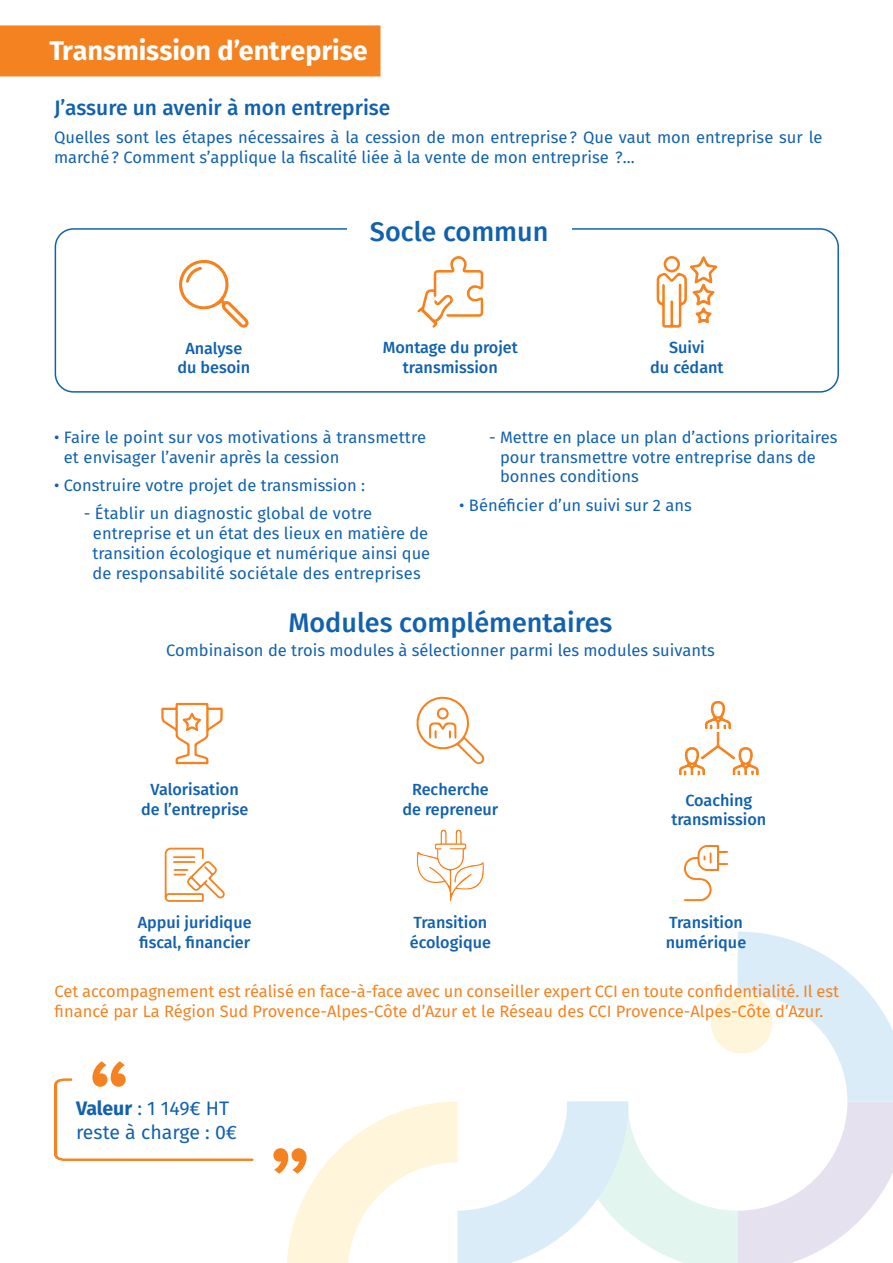
<style>
.page{position:relative;width:893px;height:1263px;background:#fff}
.page>*{position:absolute;margin:0;border:0;box-sizing:border-box;transform-origin:0 0}
.t1{font:500 27px "Fira Sans";color:#1161af}
.Titre_orange{font:700 27px "Fira Sans";color:#fff}
.t2{font:500 21px "Fira Sans";color:#1161af}
.t3{font:19.5px/23.4px "Fira Sans";color:#1161af}
.t4{font:16.5px/19.8px "Fira Sans";color:#1161af}
.t5{font:16.5px/19.8px "Fira Sans";color:#f58220}
.t6{font:500 16.2px/19.5px "Fira Sans";color:#1161af;text-align:center}
.s1{font-weight:700}
</style>
<div class="page">
<div style="left:0;top:25px;width:380px;height:51px;background:#f58220"></div>
<div style="left:55px;top:228px;width:784px;height:165px;border:2px solid #1161af;border-radius:18px"></div>
<svg style="left:179px;top:259px;width:70px;height:69px"></svg>
<svg style="left:417px;top:256px;width:66px;height:72px"></svg>
<svg style="left:657px;top:256px;width:61px;height:72px"></svg>
<svg style="left:161px;top:703px;width:62px;height:61px"></svg>
<svg style="left:416px;top:696px;width:69px;height:69px"></svg>
<svg style="left:679px;top:701px;width:80px;height:75px"></svg>
<svg style="left:164px;top:847px;width:61px;height:55px"></svg>
<svg style="left:683px;top:844px;width:45px;height:58px"></svg>
<svg style="left:416px;top:829px;width:69px;height:73px"></svg>
<svg style="left:273px;top:931px;width:620px;height:332px"></svg>
<svg style="left:54px;top:1061px;width:200px;height:100px"></svg>
<div style="left:347px;top:216px;width:224px;height:25px;background:#fff"></div>
<p class="Titre_orange" style="left:49px;top:28px;width:320px">Transmission d’entreprise</p>
<p class="t2" style="left:54px;top:91px;width:338px">J’assure un avenir à mon entreprise</p>
<p class="t4" style="left:54px;top:127px;width:770px">Quelles sont les étapes nécessaires à la cession de mon entreprise? Que vaut mon entreprise sur le marché? Comment s’applique la fiscalité liée à la vente de mon entreprise ?...</p>
<p class="t1" style="left:370px;top:210px;width:180px">Socle commun</p>
<p class="t6" style="left:177px;top:338px;width:74px">Analyse du besoin</p>
<p class="t6" style="left:383px;top:337px;width:137px">Montage du projet transmission</p>
<p class="t6" style="left:650px;top:337px;width:75px">Suivi<br>du cédant</p>
<p class="t4" style="left:64px;top:427px;width:364px;text-indent:-10px">• Faire le point sur vos motivations à transmettre et envisager l’avenir après la cession</p>
<p class="t4" style="left:54px;top:475px;width:313px">• Construire votre projet de transmission :</p>
<p class="t4" style="left:93px;top:503px;width:339px;text-indent:-9px">- Établir un diagnostic global de votre entreprise et un état des lieux en matière de transition écologique et numérique ainsi que de responsabilité sociétale des entreprises</p>
<p class="t4" style="left:500px;top:427px;width:339px;text-indent:-11px">- Mettre en place un plan d’actions prioritaires pour transmettre votre entreprise dans de bonnes conditions</p>
<p class="t4" style="left:459px;top:495px;width:234px">• Bénéficier d’un suivi sur 2 ans</p>
<p class="t1" style="left:288px;top:600px;width:325px">Modules complémentaires</p>
<p class="t4" style="left:166px;top:639px;width:550px">Combinaison de trois modules à sélectionner parmi les modules suivants</p>
<p class="t6" style="left:141px;top:779px;width:109px">Valorisation de l’entreprise</p>
<p class="t6" style="left:402px;top:779px;width:97px">Recherche de repreneur</p>
<p class="t6" style="left:671px;top:789px;width:96px">Coaching transmission</p>
<p class="t6" style="left:138px;top:912px;width:115px;text-align:left">Appui juridique fiscal, financier</p>
<p class="t6" style="left:410px;top:912px;width:83px;text-align:left">Transition écologique</p>
<p class="t6" style="left:666px;top:912px;width:82px;text-align:left">Transition numérique</p>
<p class="t5" style="left:55px;top:981px;width:786px">Cet accompagnement est réalisé en face-à-face avec un conseiller expert CCI en toute confidentialité. Il est financé par La Région Sud Provence-Alpes-Côte d’Azur et le Réseau des CCI Provence-Alpes-Côte d’Azur.</p>
<p class="t3" style="left:76px;top:1096px;width:163px"><span class="s1">Valeur</span> : 1 149€ HT reste à charge : 0€</p>
</div>
